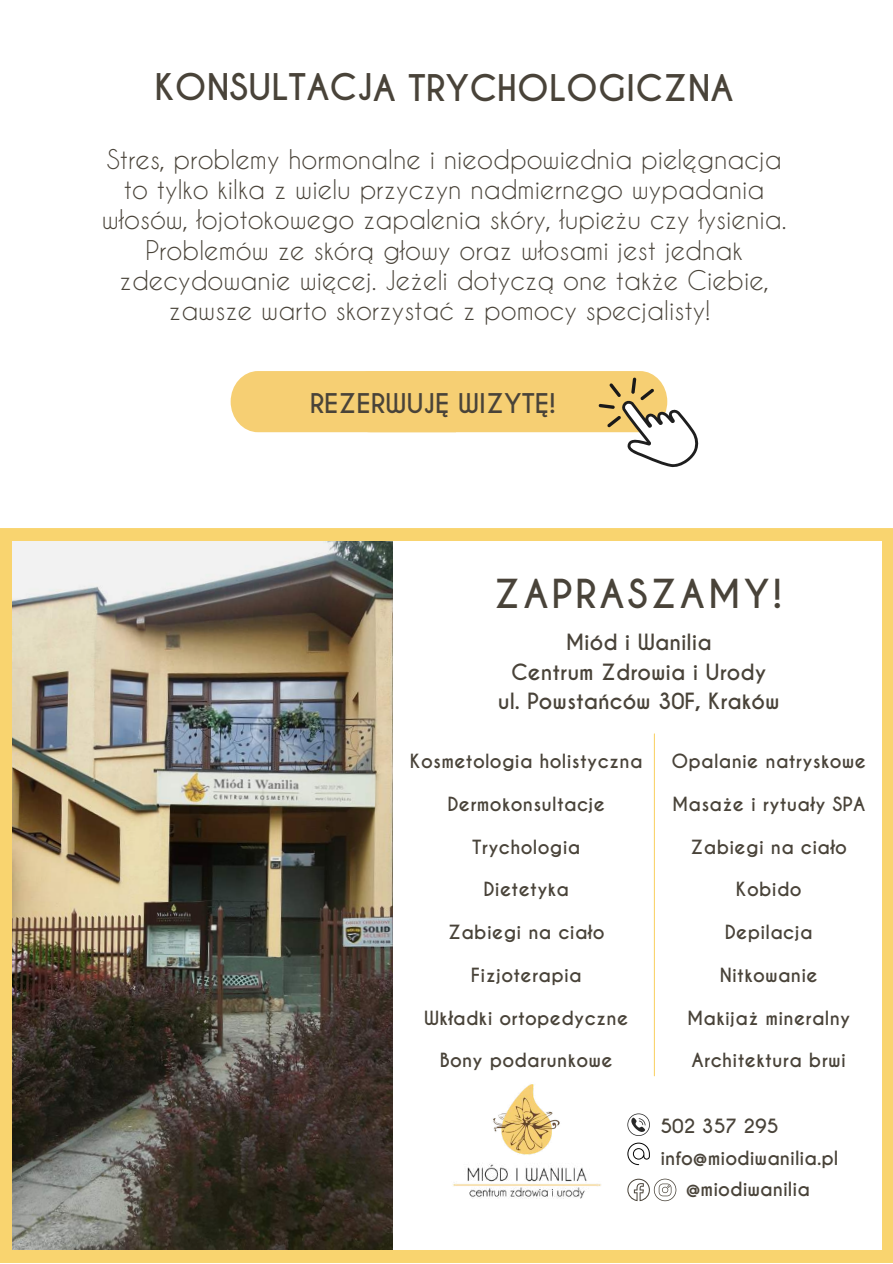
<style>
.page{position:relative;width:893px;height:1264px;background:#fff}
.page>*{position:absolute;margin:0;border:0;box-sizing:border-box;transform-origin:0 0}
.t1{font:700 37.5px "Caviar Dreams";letter-spacing:.075em;color:#494339}
.t2{font:700 34.5px "Caviar Dreams";color:#494339}
.t3{font:25.5px/30.3px "Caviar Dreams";color:#494339;text-align:center}
.t4{font:700 25.5px "Caviar Dreams";color:#494339}
.t5{font:700 21px/29.2px "Caviar Dreams";color:#494339;text-align:center}
.t6{font:700 18.45px "Caviar Dreams";color:#494339}
.t7{font:700 18.3px "Caviar Dreams";letter-spacing:.015em;color:#494339}
</style>
<div class="page">
<div style="left:0;top:528px;width:892px;height:734px;background:#f9d46f"></div>
<div style="left:12px;top:541px;width:869px;height:708px;background:#fff"></div>
<svg style="left:627px;top:1178px;width:49px;height:23px"></svg>
<svg style="left:627px;top:1142px;width:22px;height:23px"></svg>
<img style="left:513px;top:1084px;width:23px;height:18px">
<img style="left:453px;top:1102px;width:148px;height:97px">
<img style="left:12px;top:541px;width:380px;height:708px">
<hr style="left:653px;top:734px;width:2px;height:341px;background:#f9d46f">
<svg style="left:627px;top:1113px;width:22px;height:22px"></svg>
<svg style="left:231px;top:371px;width:468px;height:97px"></svg>
<h2 class="t2" style="left:155px;top:67px;width:580px">KONSULTACJA TRYCHOLOGICZNA</h2>
<p class="t3" style="left:102px;top:143px;width:686px">Stres, problemy hormonalne i nieodpowiednia pielęgnacja to tylko kilka z wielu przyczyn nadmiernego wypadania włosów, łojotokowego zapalenia skóry, łupieżu czy łysienia.<br>Problemów ze skórą głowy oraz włosami jest jednak zdecydowanie więcej. Jeżeli dotyczą one także Ciebie, zawsze warto skorzystać z pomocy specjalisty!</p>
<p class="t4" style="left:310px;top:388px;width:247px">REZERWUJĘ WIZYTĘ!</p>
<h1 class="t1" style="left:493px;top:571px;width:290px">ZAPRASZAMY!</h1>
<p class="t5" style="left:498px;top:628px;width:283px">Miód i Wanilia<br>Centrum Zdrowia i Urody ul. Powstańców 30F, Kraków</p>
<p class="t7" style="left:410px;top:750px;width:234px">Kosmetologia holistyczna</p>
<p class="t7" style="left:447px;top:793px;width:159px">Dermokonsultacje</p>
<p class="t7" style="left:472px;top:835px;width:110px">Trychologia</p>
<p class="t7" style="left:483px;top:878px;width:87px">Dietetyka</p>
<p class="t7" style="left:448px;top:921px;width:158px">Zabiegi na ciało</p>
<p class="t7" style="left:471px;top:963px;width:112px">Fizjoterapia</p>
<p class="t7" style="left:424px;top:1006px;width:206px">Wkładki ortopedyczne</p>
<p class="t7" style="left:439px;top:1049px;width:175px">Bony podarunkowe</p>
<p class="t7" style="left:671px;top:750px;width:196px">Opalanie natryskowe</p>
<p class="t7" style="left:672px;top:793px;width:195px">Masaże i rytuały SPA</p>
<p class="t7" style="left:690px;top:835px;width:158px">Zabiegi na ciało</p>
<p class="t7" style="left:735px;top:878px;width:67px">Kobido</p>
<p class="t7" style="left:724px;top:921px;width:89px">Depilacja</p>
<p class="t7" style="left:719px;top:963px;width:100px">Nitkowanie</p>
<p class="t7" style="left:687px;top:1006px;width:165px">Makijaż mineralny</p>
<p class="t7" style="left:691px;top:1049px;width:156px">Architektura brwi</p>
<p class="t6" style="left:660px;top:1115px;width:120px">502 357 295</p>
<p class="t6" style="left:660px;top:1146px;width:179px">info@miodiwanilia.pl</p>
<p class="t6" style="left:685px;top:1177px;width:126px">@miodiwanilia</p>
</div>
